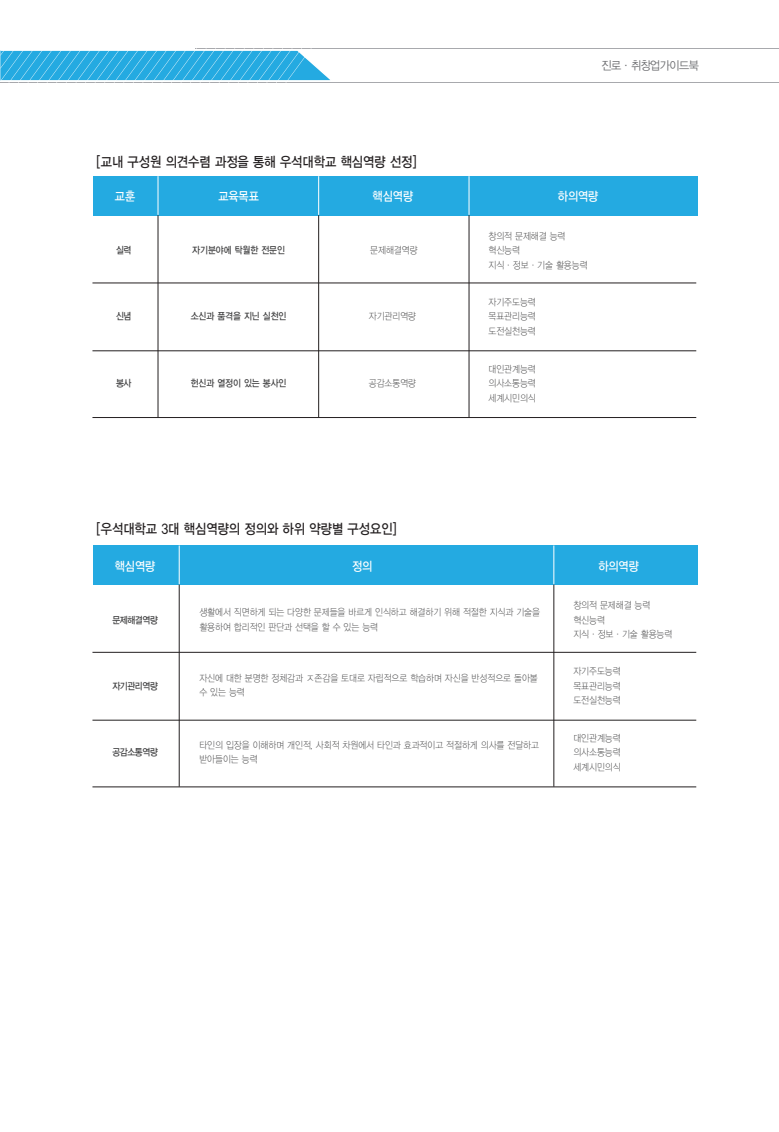
<style>
.page{position:relative;width:779px;height:1132px;background:#fff}
.page>*{position:absolute;margin:0;border:0;box-sizing:border-box;transform-origin:0 0}
.t1{font:13.8px "YDIYGO330";color:#231f20;scale:.88 1}
.t2{font:12.45px "YDIYGO330";color:#fff;scale:.88 1}
.t3{font:11.85px "YDIYGO320";letter-spacing:-.05em;color:#6c6d70;scale:.93 1}
.t4{font:9.75px/14.4px "YDIYGO310";color:#3e3e3f;scale:.88 1}
.t5{font:9.75px "YDIYGO330";color:#3e3e3f;scale:.88 1}
</style>
<div class="page">
<div style="left:93px;top:176px;width:604px;height:39px;background:#24aae1"></div>
<hr style="left:158px;top:215px;width:1px;height:202px;background:#231f20">
<hr style="left:318px;top:215px;width:1px;height:202px;background:#231f20">
<hr style="left:158px;top:176px;width:1px;height:39px;background:#fff">
<hr style="left:318px;top:176px;width:1px;height:39px;background:#fff">
<hr style="left:92px;top:282px;width:603px;height:1px;background:#231f20">
<hr style="left:92px;top:350px;width:603px;height:1px;background:#231f20">
<hr style="left:92px;top:417px;width:603px;height:1px;background:#231f20">
<hr style="left:468px;top:215px;width:1px;height:202px;background:#231f20">
<hr style="left:468px;top:176px;width:1px;height:39px;background:#fff">
<div style="left:93px;top:545px;width:604px;height:39px;background:#24aae1"></div>
<hr style="left:179px;top:584px;width:1px;height:202px;background:#231f20">
<hr style="left:179px;top:545px;width:1px;height:39px;background:#fff">
<hr style="left:92px;top:652px;width:603px;height:1px;background:#231f20">
<hr style="left:92px;top:719px;width:603px;height:1px;background:#231f20">
<hr style="left:92px;top:786px;width:603px;height:1px;background:#231f20">
<hr style="left:553px;top:584px;width:1px;height:202px;background:#231f20">
<hr style="left:553px;top:545px;width:1px;height:39px;background:#fff">
<hr style="left:195px;top:48px;width:583px;height:1px;background:#a8a9ad">
<hr style="left:0;top:82px;width:778px;height:1px;background:#a8a9ad">
<svg style="left:0;top:48px;width:330px;height:35px"></svg>
<h1 class="t1" style="left:97px;top:154px;width:365px">[교내 구성원 의견수렴 과정을 통해 우석대학교 핵심역량 선정]</h1>
<p class="t3" style="left:601px;top:59px;width:106px">진로·취창업가이드북</p>
<p class="t2" style="left:115px;top:190px;width:25px">교훈</p>
<p class="t2" style="left:218px;top:190px;width:48px">교육목표</p>
<p class="t2" style="left:372px;top:190px;width:48px">핵심역량</p>
<p class="t2" style="left:557px;top:190px;width:48px">하의역량</p>
<p class="t5" style="left:116px;top:245px;width:19px">실력</p>
<p class="t5" style="left:192px;top:245px;width:107px">자기분야에 탁월한 전문인</p>
<p class="t5" style="left:116px;top:311px;width:19px">신념</p>
<p class="t5" style="left:191px;top:311px;width:110px">소신과 품격을 지닌 실천인</p>
<p class="t4" style="left:370px;top:243px;width:55px">문제해결역량</p>
<p class="t4" style="left:368px;top:309px;width:55px">자기관리역량</p>
<p class="t5" style="left:191px;top:377px;width:110px">헌신과 열정이 있는 봉사인</p>
<p class="t5" style="left:116px;top:377px;width:19px">봉사</p>
<p class="t4" style="left:368px;top:376px;width:55px">공감소통역량</p>
<h1 class="t1" style="left:97px;top:521px;width:342px">[우석대학교 3대 핵심역량의 정의와 하위 약량별 구성요인]</h1>
<p class="t4" style="left:488px;top:229px;width:114px">창의적 문제해결 능력 혁신능력<br>지식·정보·기술 활용능력</p>
<p class="t4" style="left:488px;top:294px;width:55px;text-align:justify">자기주도능력 목표관리능력 도전실천능력</p>
<p class="t4" style="left:488px;top:361px;width:55px;text-align:justify">대인관계능력 의사소통능력 세계시민의식</p>
<p class="t2" style="left:115px;top:559px;width:48px">핵심역량</p>
<p class="t2" style="left:352px;top:559px;width:25px">정의</p>
<p class="t2" style="left:598px;top:559px;width:48px">하의역량</p>
<p class="t5" style="left:112px;top:614px;width:53px">문제해결역량</p>
<p class="t5" style="left:112px;top:680px;width:53px">자기관리역량</p>
<p class="t5" style="left:112px;top:746px;width:53px">공감소통역량</p>
<p class="t4" style="left:199px;top:605px;width:388px">생활에서 직면하게 되는 다양한 문제들을 바르게 인식하고 해결하기 위해 적절한 지식과 기술을 활용하여 합리적인 판단과 선택을 할 수 있는 능력</p>
<p class="t4" style="left:199px;top:670px;width:386px">자신에 대한 분명한 정체감과 ㅈ존감을 토대로 자립적으로 학습하며 자신을 반성적으로 돌아볼 수 있는 능력</p>
<p class="t4" style="left:199px;top:737px;width:387px">타인의 입장을 이해하며 개인적, 사회적 차원에서 타인과 효과적이고 적절하게 의사를 전달하고 받아들이는 능력</p>
<p class="t4" style="left:573px;top:598px;width:114px">창의적 문제해결 능력 혁신능력<br>지식·정보·기술 활용능력</p>
<p class="t4" style="left:573px;top:664px;width:55px;text-align:justify">자기주도능력 목표관리능력 도전실천능력</p>
<p class="t4" style="left:573px;top:730px;width:55px;text-align:justify">대인관계능력 의사소통능력 세계시민의식</p>
</div>
